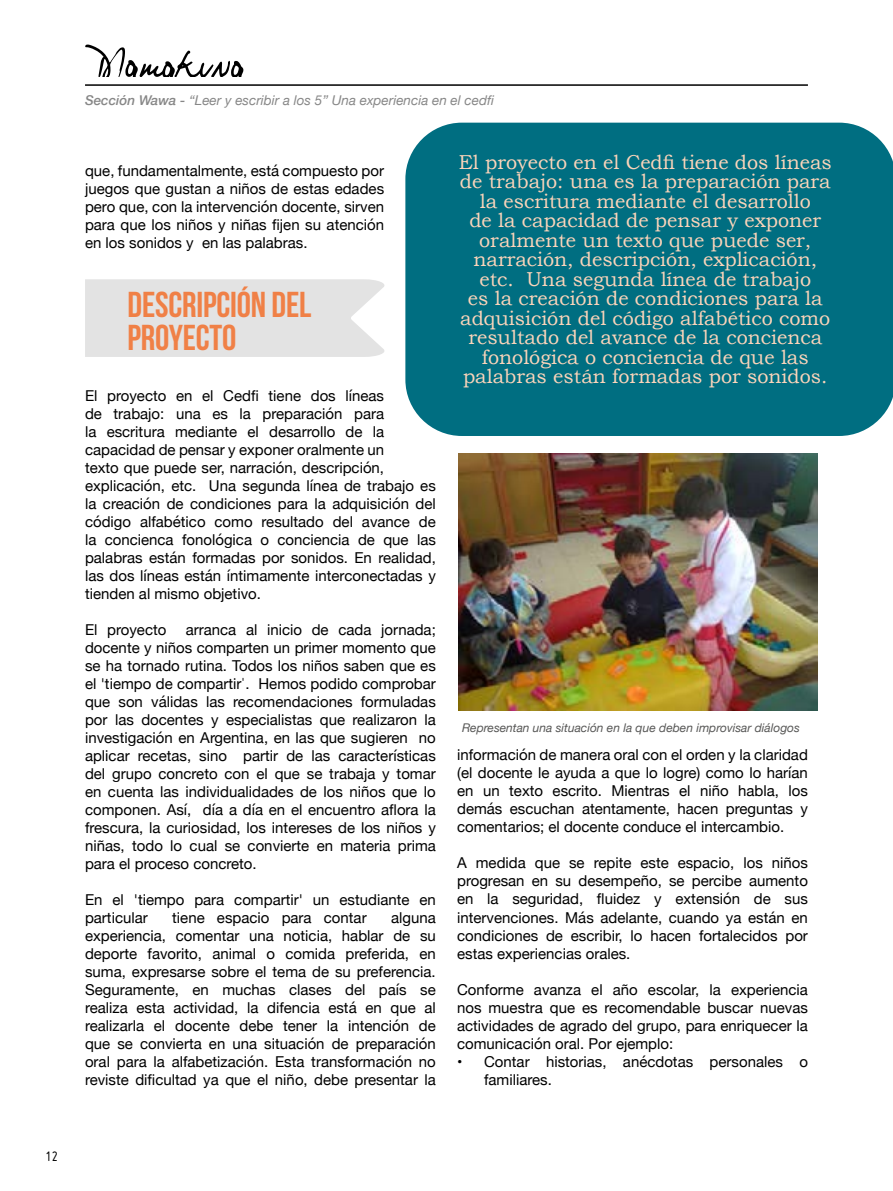
<style>
.page{position:relative;width:893px;height:1191px;background:#fff}
.page>*{position:absolute;margin:0;border:0;box-sizing:border-box;transform-origin:0 0}
.t1{font:700 36px/33px "Bebas Neue";letter-spacing:-.005em;color:#f08046}
.t2{font:20.1px/19.5px "Bookman Old Style";color:#fbd4ba;text-align:center}
.t3{font:15px/18px "Helvetica Neue";color:#000;text-align:justify}
.t4{font:15px "Miso";color:#000}
.t5{font:italic 13.5px "Helvetica Neue";color:#878787}
.t6{font:italic 12px "Helvetica Neue";color:#575756}
.s1{font-weight:500}
.s2{font-family:"COCOMAT";font-weight:300}
</style>
<div class="page">
<hr style="left:85px;top:84px;width:723px;height:2px;background:#000">
<svg style="left:85px;top:45px;width:159px;height:32px"></svg>
<div style="left:85px;top:279px;width:300px;height:78px;background:#e3e3e3"></div>
<img style="left:459px;top:453px;width:358px;height:258px">
<div style="left:405px;top:123px;width:488px;height:313px;background:#006e81"></div>
<p class="t4" style="left:46px;top:1148px;width:14px">12</p>
<p class="t5" style="left:85px;top:90px;width:411px"><span class="s1">Sección Wawa -</span> “Leer y escribir a los 5” Una experiencia en el cedfi</p>
<p class="t3" style="left:85px;top:163px;width:301px">que, fundamentalmente, está compuesto por juegos que gustan a niños de estas edades pero que, con la intervención docente, sirven para que los niños y niñas fijen su atención en los sonidos y en las palabras.</p>
<h1 class="t1" style="left:128px;top:288px;width:185px">DESCRIPCIÓN DEL<br>PROYECTO</h1>
<p class="t3" style="left:85px;top:388px;width:352px;text-align:left">El proyecto en el Cedfi tiene dos líneas<br>de trabajo: una es la preparación para<br>la escritura mediante el desarrollo de la capacidad de pensar y exponer oralmente un<br>texto que puede ser, narración, descripción, explicación, etc. Una segunda línea de trabajo es la creación de condiciones para la adquisición del código alfabético como resultado del avance de la concienca fonológica o conciencia de que las palabras están formadas por sonidos. En realidad, las dos líneas están íntimamente interconectadas y tienden al mismo objetivo.</p>
<p class="t3" style="left:85px;top:622px;width:83px">El proyecto</p>
<p class="t3" style="left:85px;top:622px;width:352px;text-indent:101px">arranca al inicio de cada jornada; docente y niños comparten un primer momento que se ha tornado rutina. Todos los niños saben que es el 'tiempo de compartir<span class="s2">'</span>. Hemos podido comprobar que son válidas las recomendaciones formuladas por las docentes y especialistas que realizaron la investigación en Argentina, en las que sugieren no aplicar recetas, sino partir de las características del grupo concreto con el que se trabaja y tomar en cuenta las individualidades de los niños que lo componen. Así, día a día en el encuentro aflora la frescura, la curiosidad, los intereses de los niños y niñas, todo lo cual se convierte en materia prima para el proceso concreto.</p>
<p class="t3" style="left:85px;top:892px;width:352px">En el 'tiempo para compartir' un estudiante en particular</p>
<p class="t3" style="left:85px;top:910px;width:352px;text-indent:306px">alguna experiencia, comentar una noticia, hablar de su deporte favorito, animal o comida preferida, en suma, expresarse sobre el tema de su preferencia.<br>Seguramente, en muchas clases del país se realiza esta actividad, la difencia está en que al realizarla el docente debe tener la intención de que se convierta en una situación de preparación oral para la alfabetización. Esta transformación no reviste dificultad ya que el niño, debe presentar la</p>
<p class="t3" style="left:172px;top:910px;width:196px">tiene espacio para contar</p>
<p class="t2" style="left:459px;top:152px;width:375px">El proyecto en el Cedfi tiene dos líneas de trabajo: una es la preparación para la escritura mediante el desarrollo<br>de la capacidad de pensar y exponer oralmente un texto que puede ser, narración, descripción, explicación, etc. Una segunda línea de trabajo<br>es la creación de condiciones para la adquisición del código alfabético como resultado del avance de la concienca fonológica o conciencia de que las palabras están formadas por sonidos.</p>
<p class="t6" style="left:462px;top:719px;width:339px">Representan una situación en la que deben improvisar diálogos</p>
<p class="t3" style="left:457px;top:747px;width:352px">información de manera oral con el orden y la claridad (el docente le ayuda a que lo logre) como lo harían en un texto escrito. Mientras el niño habla, los demás escuchan atentamente, hacen preguntas y comentarios; el docente conduce el intercambio.</p>
<p class="t3" style="left:457px;top:855px;width:352px">A medida que se repite este espacio, los niños progresan en su desempeño, se percibe aumento en la seguridad, fluidez y extensión de sus intervenciones. Más adelante, cuando ya están en condiciones de escribir, lo hacen fortalecidos por estas experiencias orales.</p>
<p class="t3" style="left:457px;top:981px;width:352px">Conforme avanza el año escolar, la experiencia nos muestra que es recomendable buscar nuevas actividades de agrado del grupo, para enriquecer la comunicación oral. Por ejemplo:</p>
<p class="t3" style="left:484px;top:1053px;width:325px;text-indent:-27px">• Contar historias, anécdotas personales o familiares.</p>
</div>
